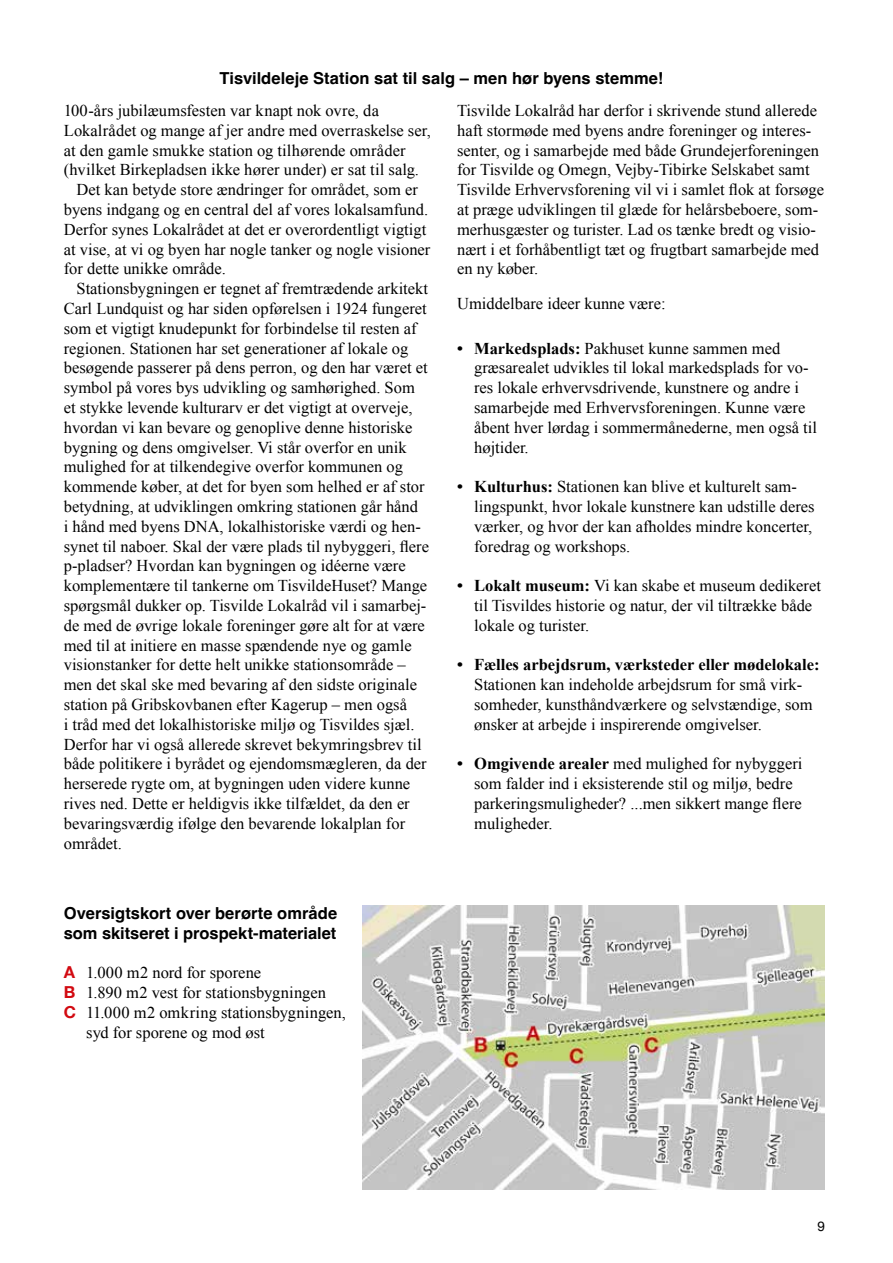
<style>
.page{position:relative;width:893px;height:1263px;background:#fff}
.page>*{position:absolute;margin:0;border:0;box-sizing:border-box;transform-origin:0 0}
.t1{font:16.5px/19.8px "Times New Roman";color:#000}
.t2{font:700 16.5px/19.8px "Helvetica";color:#000}
.t3{font:700 16.5px "Times New Roman";color:#000}
.t4{font:13.5px "Helvetica Neue";color:#000}
.s1{font-family:"Helvetica Neue";font-weight:700;color:#d20a11}
.s2{font-weight:700}
</style>
<div class="page">
<img style="left:363px;top:906px;width:462px;height:283px">
<p class="t2" style="left:219px;top:70px;width:445px">Tisvildeleje Station sat til salg – men hør byens stemme!</p>
<p class="t1" style="left:64px;top:100px;width:317px">100-års jubilæumsfesten var knapt nok ovre, da</p>
<p class="t1" style="left:64px;top:120px;width:369px">Lokalrådet og mange af jer andre med overraskelse ser,</p>
<p class="t1" style="left:64px;top:140px;width:343px">at den gamle smukke station og tilhørende områder</p>
<p class="t1" style="left:64px;top:160px;width:357px">(hvilket Birkepladsen ikke hører under) er sat til salg.</p>
<p class="t1" style="left:77px;top:179px;width:343px">Det kan betyde store ændringer for området, som er</p>
<p class="t1" style="left:64px;top:199px;width:366px">byens indgang og en central del af vores lokalsamfund.</p>
<p class="t1" style="left:64px;top:219px;width:364px">Derfor synes Lokalrådet at det er overordentligt vigtigt</p>
<p class="t1" style="left:64px;top:239px;width:368px">at vise, at vi og byen har nogle tanker og nogle visioner</p>
<p class="t1" style="left:64px;top:259px;width:164px">for dette unikke område.</p>
<p class="t1" style="left:77px;top:278px;width:353px">Stationsbygningen er tegnet af fremtrædende arkitekt</p>
<p class="t1" style="left:64px;top:298px;width:364px">Carl Lundquist og har siden opførelsen i 1924 fungeret</p>
<p class="t1" style="left:64px;top:318px;width:354px">som et vigtigt knudepunkt for forbindelse til resten af</p>
<p class="t1" style="left:64px;top:338px;width:346px">regionen. Stationen har set generationer af lokale og</p>
<p class="t1" style="left:64px;top:358px;width:365px">besøgende passerer på dens perron, og den har været et</p>
<p class="t1" style="left:64px;top:377px;width:353px">symbol på vores bys udvikling og samhørighed. Som</p>
<p class="t1" style="left:64px;top:397px;width:350px">et stykke levende kulturarv er det vigtigt at overveje,</p>
<p class="t1" style="left:64px;top:417px;width:350px">hvordan vi kan bevare og genoplive denne historiske</p>
<p class="t1" style="left:64px;top:437px;width:344px">bygning og dens omgivelser. Vi står overfor en unik</p>
<p class="t1" style="left:64px;top:457px;width:341px">mulighed for at tilkendegive overfor kommunen og</p>
<p class="t1" style="left:64px;top:476px;width:362px">kommende køber, at det for byen som helhed er af stor</p>
<p class="t1" style="left:64px;top:496px;width:356px">betydning, at udviklingen omkring stationen går hånd</p>
<p class="t1" style="left:64px;top:516px;width:358px">i hånd med byens DNA, lokalhistoriske værdi og hen-</p>
<p class="t1" style="left:64px;top:536px;width:367px">synet til naboer. Skal der være plads til nybyggeri, flere</p>
<p class="t1" style="left:64px;top:556px;width:343px">p-pladser? Hvordan kan bygningen og idéerne være</p>
<p class="t1" style="left:64px;top:575px;width:365px">komplementære til tankerne om TisvildeHuset? Mange</p>
<p class="t1" style="left:64px;top:595px;width:364px">spørgsmål dukker op. Tisvilde Lokalråd vil i samarbej-</p>
<p class="t1" style="left:64px;top:615px;width:363px">de med de øvrige lokale foreninger gøre alt for at være</p>
<p class="t1" style="left:64px;top:635px;width:349px">med til at initiere en masse spændende nye og gamle</p>
<p class="t1" style="left:64px;top:655px;width:343px">visionstanker for dette helt unikke stationsområde –</p>
<p class="t1" style="left:64px;top:674px;width:355px">men det skal ske med bevaring af den sidste originale</p>
<p class="t1" style="left:64px;top:694px;width:345px">station på Gribskovbanen efter Kagerup – men også</p>
<p class="t1" style="left:64px;top:714px;width:352px">i tråd med det lokalhistoriske miljø og Tisvildes sjæl.</p>
<p class="t1" style="left:64px;top:734px;width:359px">Derfor har vi også allerede skrevet bekymringsbrev til</p>
<p class="t1" style="left:64px;top:754px;width:364px">både politikere i byrådet og ejendomsmægleren, da der</p>
<p class="t1" style="left:64px;top:773px;width:348px">herserede rygte om, at bygningen uden videre kunne</p>
<p class="t1" style="left:64px;top:793px;width:347px">rives ned. Dette er heldigvis ikke tilfældet, da den er</p>
<p class="t1" style="left:64px;top:813px;width:343px">bevaringsværdig ifølge den bevarende lokalplan for</p>
<p class="t1" style="left:64px;top:833px;width:60px">området.</p>
<p class="t2" style="left:64px;top:905px;width:275px">Oversigtskort over berørte område som skitseret i prospekt-materialet</p>
<p class="t1" style="left:64px;top:963px;width:199px"><span class="s1">A</span> 1.000 m2 nord for sporene</p>
<p class="t1" style="left:64px;top:982px;width:264px"><span class="s1">B</span> 1.890 m2 vest for stationsbygningen</p>
<p class="t1" style="left:64px;top:1002px;width:284px"><span class="s1">C</span> 11.000 m2 omkring stationsbygningen,</p>
<p class="t1" style="left:86px;top:1022px;width:180px">syd for sporene og mod øst</p>
<p class="t1" style="left:457px;top:100px;width:368px">Tisvilde Lokalråd har derfor i skrivende stund allerede haft stormøde med byens andre foreninger og interes&shy;senter, og i samarbejde med både Grundejerforeningen for Tisvilde og Omegn, Vejby-Tibirke Selskabet samt Tisvilde Erhvervsforening vil vi i samlet flok at forsøge at præge udviklingen til glæde for helårsbeboere, som&shy;merhusgæster og turister. Lad os tænke bredt og visio&shy;nært i et forhåbentligt tæt og frugtbart samarbejde med en ny køber.</p>
<p class="t1" style="left:457px;top:294px;width:210px">Umiddelbare ideer kunne være:</p>
<p class="t1" style="left:474px;top:338px;width:344px;text-indent:-17px"><span class="s2">• Markedsplads:</span> Pakhuset kunne sammen med græsarealet udvikles til lokal markedsplads for vo&shy;res lokale erhvervsdrivende, kunstnere og andre i samarbejde med Erhvervsforeningen. Kunne være åbent hver lørdag i sommermånederne, men også til højtider.</p>
<p class="t1" style="left:474px;top:476px;width:342px;text-indent:-17px"><span class="s2">• Kulturhus:</span> Stationen kan blive et kulturelt sam&shy;lingspunkt, hvor lokale kunstnere kan udstille deres værker, og hvor der kan afholdes mindre koncerter, foredrag og workshops.</p>
<p class="t1" style="left:474px;top:575px;width:348px;text-indent:-17px"><span class="s2">• Lokalt museum:</span> Vi kan skabe et museum dedikeret til Tisvildes historie og natur, der vil tiltrække både lokale og turister.</p>
<p class="t3" style="left:457px;top:653px;width:364px">• Fælles arbejdsrum, værksteder eller mødelokale:</p>
<p class="t1" style="left:474px;top:674px;width:340px">Stationen kan indeholde arbejdsrum for små virk&shy;somheder, kunsthåndværkere og selvstændige, som ønsker at arbejde i inspirerende omgivelser.</p>
<p class="t1" style="left:474px;top:754px;width:330px;text-indent:-17px"><span class="s2">• Omgivende arealer</span> med mulighed for nybyggeri som falder ind i eksisterende stil og miljø, bedre parkeringsmuligheder? ...men sikkert mange flere muligheder.</p>
<p class="t4" style="left:817px;top:1216px;width:9px">9</p>
</div>
